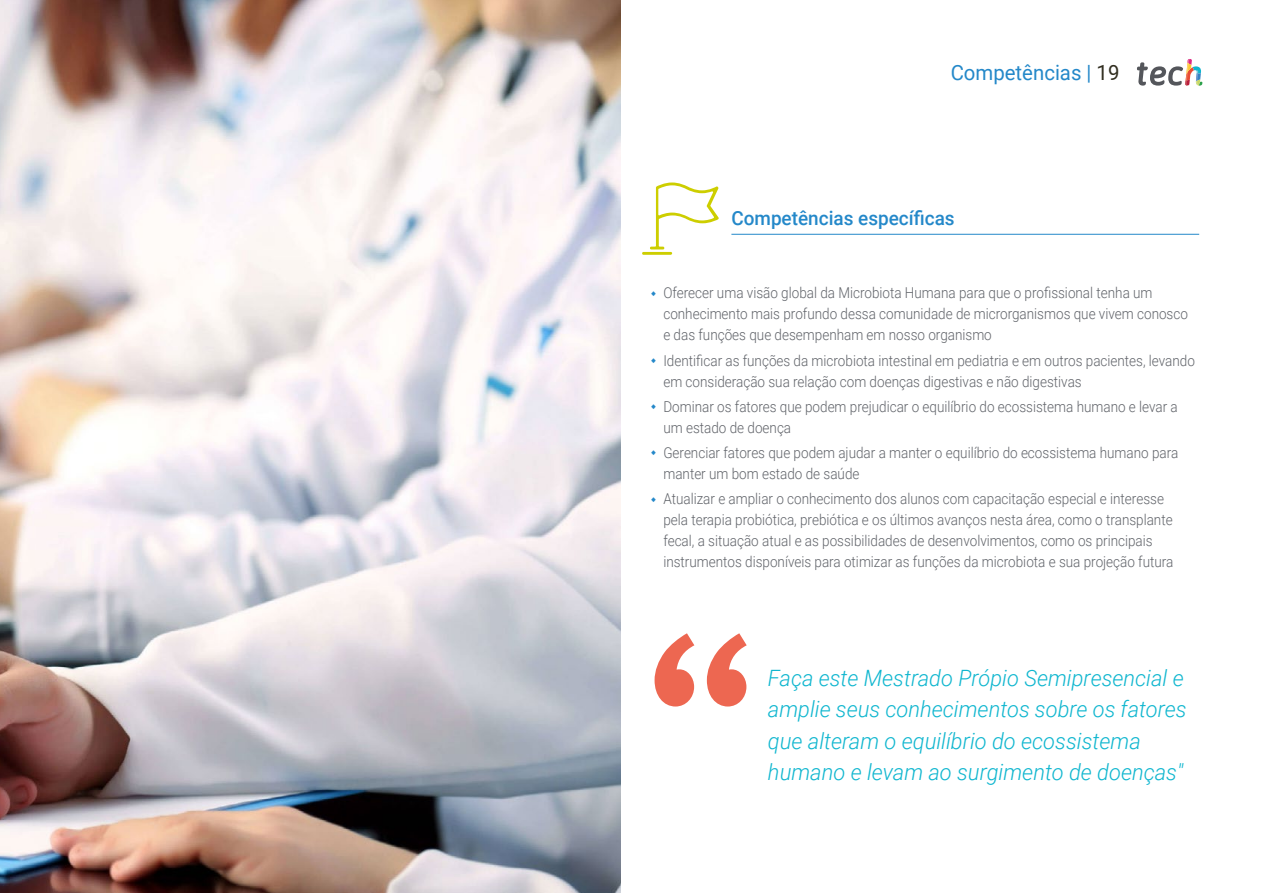
<style>
.page{position:relative;width:1263px;height:893px;background:#fff}
.page>*{position:absolute;margin:0;border:0;box-sizing:border-box;transform-origin:0 0}
.t1{font:italic 300 22.5px/31.5px "Roboto";color:#0fb6cf}
.t2{font:21px "Roboto";color:#2488c9}
.t3{font:500 19.5px "Roboto";color:#2488c9}
.t4{font:300 15px/21px "Roboto";color:#61646a;scale:.9 1}
.s1{color:#312e20}
</style>
<div class="page">
<svg style="left:654px;top:633px;width:93px;height:73px"></svg>
<img style="left:0;top:0;width:621px;height:893px">
<svg style="left:1137px;top:59px;width:65px;height:27px"></svg>
<hr style="left:731px;top:234px;width:468px;height:1px;background:#2488c9">
<hr style="left:642px;top:252px;width:30px;height:3px;background:#cdce00">
<svg style="left:650px;top:182px;width:69px;height:67px"></svg>
<h2 class="t2" style="left:951px;top:57px;width:170px">Competências | <span class="s1">19</span></h2>
<h3 class="t3" style="left:731px;top:205px;width:225px">Competências específicas</h3>
<p class="t4" style="left:663px;top:282px;width:584px">Oferecer uma visão global da Microbiota Humana para que o profissional tenha um conhecimento mais profundo dessa comunidade de microrganismos que vivem conosco e das funções que desempenham em nosso organismo</p>
<p class="t4" style="left:663px;top:349px;width:592px">Identificar as funções da microbiota intestinal em pediatria e em outros pacientes, levando em consideração sua relação com doenças digestivas e não digestivas</p>
<p class="t4" style="left:663px;top:395px;width:573px">Dominar os fatores que podem prejudicar o equilíbrio do ecossistema humano e levar a um estado de doença</p>
<p class="t4" style="left:663px;top:442px;width:574px">Gerenciar fatores que podem ajudar a manter o equilíbrio do ecossistema humano para manter um bom estado de saúde</p>
<p class="t4" style="left:663px;top:488px;width:568px">Atualizar e ampliar o conhecimento dos alunos com capacitação especial e interesse pela terapia probiótica, prebiótica e os últimos avanços nesta área, como o transplante fecal, a situação atual e as possibilidades de desenvolvimentos, como os principais instrumentos disponíveis para otimizar as funções da microbiota e sua projeção futura</p>
<h1 class="t1" style="left:768px;top:661px;width:420px">Faça este Mestrado Própio Semipresencial e amplie seus conhecimentos sobre os fatores que alteram o equilíbrio do ecossistema humano e levam ao surgimento de doenças"</h1>
</div>
